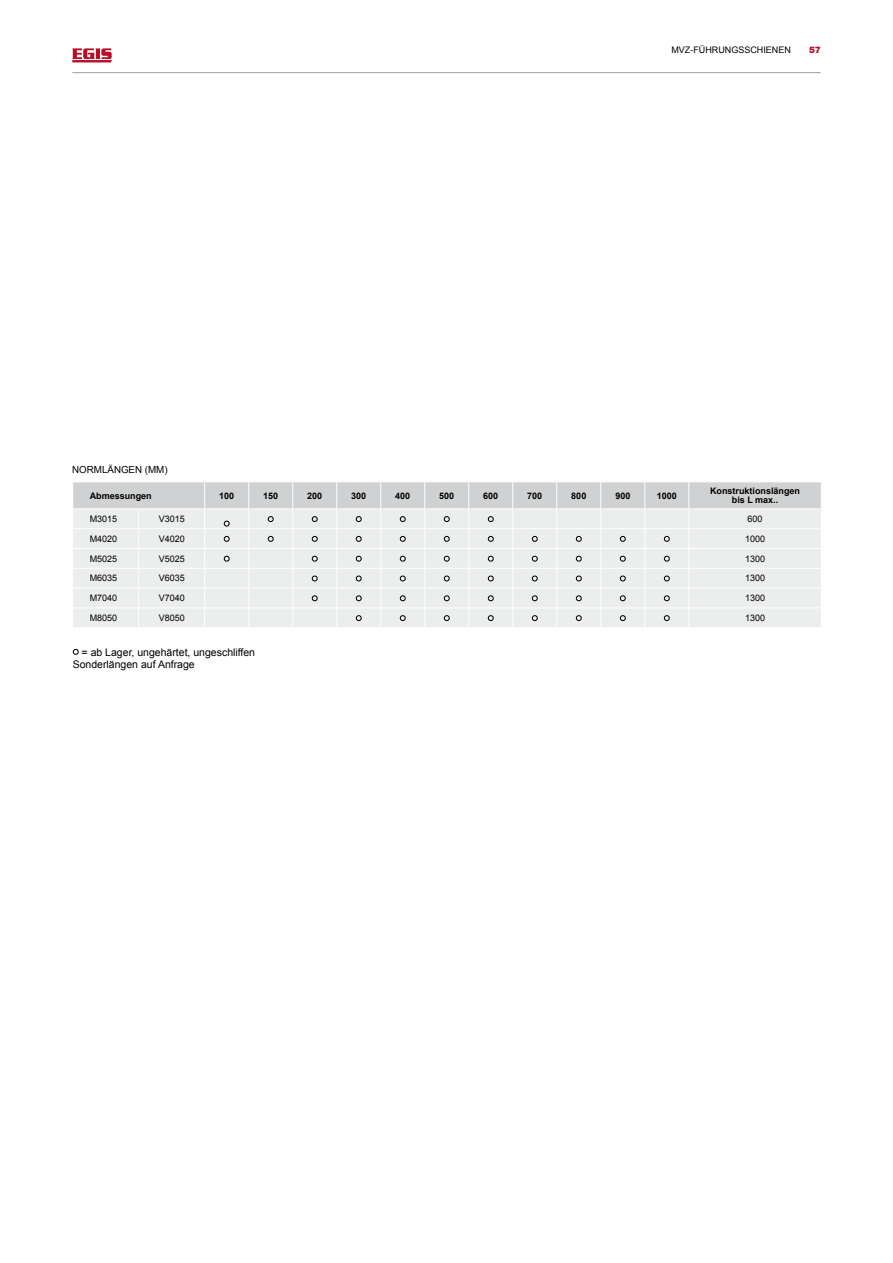
<style>
.page{position:relative;width:893px;height:1263px;background:#fff}
.page>*{position:absolute;margin:0;border:0;box-sizing:border-box;transform-origin:0 0}
.t1{font:10.5px/12px "Arial";color:#000}
.t2{font:9.75px "Arial";color:#000}
.t3{font:9px "Arial";color:#000}
.t4{font:700 9px/9px "Arial";color:#000;text-align:center}
.t5{font:900 9px "Helvetica Neue LT Std";color:#b70f27}
</style>
<div class="page">
<svg style="left:72px;top:48px;width:40px;height:14px"></svg>
<hr style="left:72px;top:72px;width:749px;height:1px;background:#9c9e9f">
<svg style="left:73px;top:649px;width:6px;height:6px"></svg>
<svg style="left:73px;top:482px;width:748px;height:145px;background:#e6e7e7"></svg>
<p class="t2" style="left:72px;top:464px;width:23px">Norml</p>
<p class="t2" style="left:107px;top:464px;width:15px">ängen</p>
<p class="t2" style="left:145px;top:464px;width:24px">(mm)</p>
<p class="t3" style="left:671px;top:45px;width:42px">MVZ-Führungss</p>
<p class="t3" style="left:750px;top:45px;width:13px">chienen</p>
<p class="t5" style="left:809px;top:45px;width:13px">57</p>
<p class="t4" style="left:90px;top:491px;width:64px">Abmessungen</p>
<p class="t4" style="left:219px;top:491px;width:17px">100</p>
<p class="t4" style="left:263px;top:491px;width:17px">150</p>
<p class="t4" style="left:307px;top:491px;width:17px">200</p>
<p class="t4" style="left:351px;top:491px;width:17px">300</p>
<p class="t4" style="left:395px;top:491px;width:17px">400</p>
<p class="t4" style="left:439px;top:491px;width:17px">500</p>
<p class="t4" style="left:483px;top:491px;width:17px">600</p>
<p class="t4" style="left:527px;top:491px;width:17px">700</p>
<p class="t4" style="left:571px;top:491px;width:17px">800</p>
<p class="t4" style="left:615px;top:491px;width:17px">900</p>
<p class="t4" style="left:657px;top:491px;width:22px">1000</p>
<p class="t4" style="left:710px;top:486px;width:92px">Konstruktionslängen bis L max..</p>
<p class="t3" style="left:90px;top:514px;width:29px">M3015</p>
<p class="t3" style="left:159px;top:514px;width:28px">V3015</p>
<p class="t3" style="left:748px;top:514px;width:17px">600</p>
<p class="t3" style="left:90px;top:534px;width:29px">M4020</p>
<p class="t3" style="left:159px;top:534px;width:28px">V4020</p>
<p class="t3" style="left:745px;top:534px;width:22px">1000</p>
<p class="t3" style="left:90px;top:553px;width:29px">M5025</p>
<p class="t3" style="left:159px;top:553px;width:28px">V5025</p>
<p class="t3" style="left:745px;top:553px;width:22px">1300</p>
<p class="t3" style="left:90px;top:573px;width:29px">M6035</p>
<p class="t3" style="left:159px;top:573px;width:28px">V6035</p>
<p class="t3" style="left:745px;top:573px;width:22px">1300</p>
<p class="t3" style="left:90px;top:593px;width:29px">M7040</p>
<p class="t3" style="left:159px;top:593px;width:28px">V7040</p>
<p class="t3" style="left:745px;top:593px;width:22px">1300</p>
<p class="t3" style="left:90px;top:613px;width:29px">M8050</p>
<p class="t3" style="left:159px;top:613px;width:28px">V8050</p>
<p class="t3" style="left:745px;top:613px;width:22px">1300</p>
<p class="t1" style="left:73px;top:646px;width:184px;text-indent:9px">= ab Lager, ungehärtet, ungeschliffen<br>Sonderlängen auf Anfrage</p>
</div>
